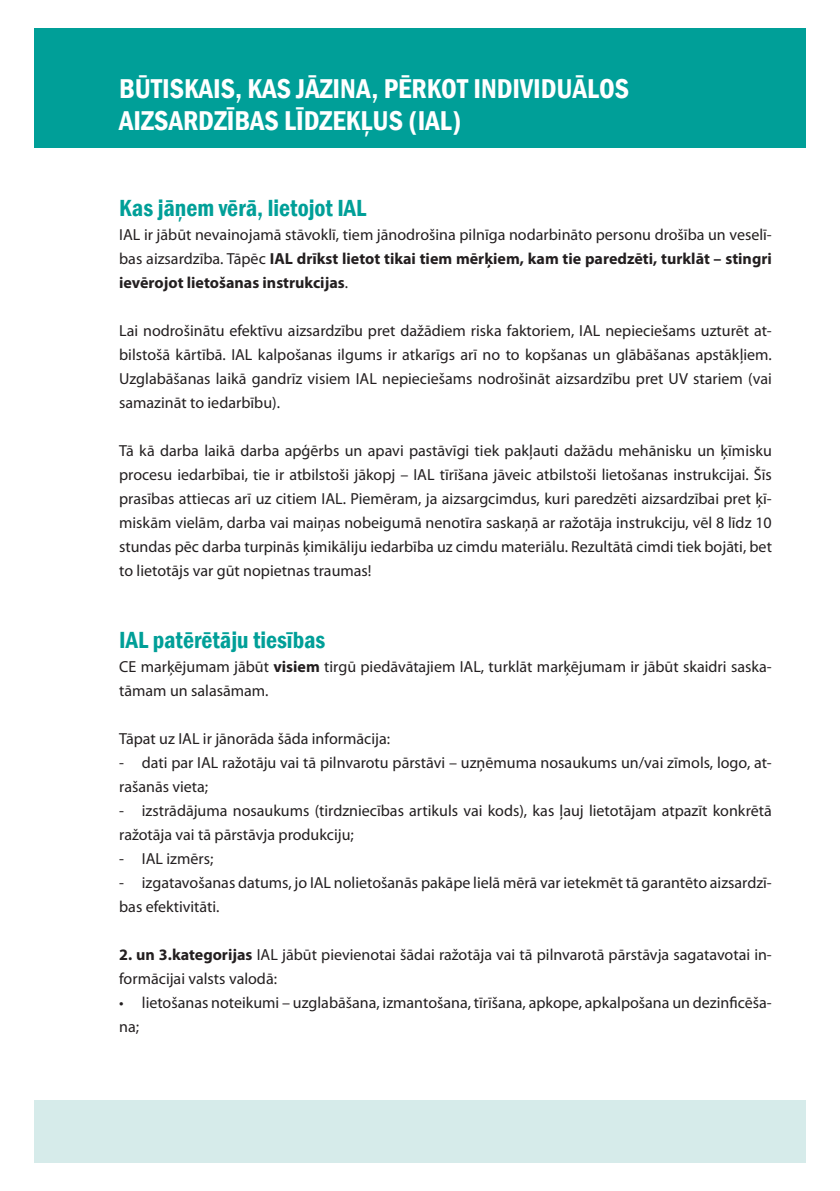
<style>
.page{position:relative;width:840px;height:1191px;background:#fff}
.page>*{position:absolute;margin:0;border:0;box-sizing:border-box;transform-origin:0 0}
.t1{font:600 condensed 28px/32px "Franklin Gothic";color:#fff}
.t2{font:600 condensed 24px "Franklin Gothic";color:#009f98}
.t3{font:16px/24px "Myriad Pro";color:#231f20}
.s1{font-weight:700}
</style>
<div class="page">
<div style="left:34px;top:28px;width:771px;height:119px;background:#009f98"></div>
<div style="left:34px;top:1100px;width:771px;height:62px;background:#d6ebea"></div>
<h1 class="t1" style="left:119px;top:73px;width:511px">BŪTISKAIS, KAS JĀZINA, PĒRKOT INDIVIDUĀLOS<br>AIZSARDZĪBAS LĪDZEKĻUS (IAL)</h1>
<h2 class="t2" style="left:119px;top:192px;width:248px">Kas jāņem vērā, lietojot IAL</h2>
<p class="t3" style="left:119px;top:223px;width:653px;text-align:justify">IAL ir jābūt nevainojamā stāvoklī, tiem jānodrošina pilnīga nodarbināto personu drošība un veselī&shy;bas aizsardzība. Tāpēc <span class="s1">IAL drīkst lietot tikai tiem mērķiem, kam tie paredzēti, turklāt – stingri ievērojot lietošanas instrukcijas</span>.</p>
<p class="t3" style="left:119px;top:319px;width:653px;text-align:justify">Lai nodrošinātu efektīvu aizsardzību pret dažādiem riska faktoriem, IAL nepieciešams uzturēt at&shy;bilstošā kārtībā. IAL kalpošanas ilgums ir atkarīgs arī no to kopšanas un glābāšanas apstākļiem.<br>Uzglabāšanas laikā gandrīz visiem IAL nepieciešams nodrošināt aizsardzību pret UV stariem (vai samazināt to iedarbību).</p>
<p class="t3" style="left:119px;top:439px;width:654px;text-align:justify">Tā kā darba laikā darba apģērbs un apavi pastāvīgi tiek pakļauti dažādu mehānisku un ķīmisku procesu iedarbībai, tie ir atbilstoši jākopj – IAL tīrīšana jāveic atbilstoši lietošanas instrukcijai. Šīs prasības attiecas arī uz citiem IAL. Piemēram, ja aizsargcimdus, kuri paredzēti aizsardzībai pret ķī&shy;miskām vielām, darba vai maiņas nobeigumā nenotīra saskaņā ar ražotāja instrukciju, vēl 8 līdz 10 stundas pēc darba turpinās ķimikāliju iedarbība uz cimdu materiālu. Rezultātā cimdi tiek bojāti, bet to lietotājs var gūt nopietnas traumas!</p>
<h2 class="t2" style="left:119px;top:624px;width:208px">IAL patērētāju tiesības</h2>
<p class="t3" style="left:119px;top:655px;width:653px">CE marķējumam jābūt <span class="s1">visiem</span> tirgū piedāvātajiem IAL, turklāt marķējumam ir jābūt skaidri saska&shy;tāmam un salasāmam.</p>
<p class="t3" style="left:119px;top:727px;width:272px">Tāpat uz IAL ir jānorāda šāda informācija:</p>
<p class="t3" style="left:119px;top:751px;width:653px">- dati par IAL ražotāju vai tā pilnvarotu pārstāvi – uzņēmuma nosaukums un/vai zīmols, logo, at&shy;rašanās vieta;</p>
<p class="t3" style="left:119px;top:799px;width:653px">- izstrādājuma nosaukums (tirdzniecības artikuls vai kods), kas ļauj lietotājam atpazīt konkrētā ražotāja vai tā pārstāvja produkciju;</p>
<p class="t3" style="left:119px;top:847px;width:96px">- IAL izmērs;</p>
<p class="t3" style="left:119px;top:871px;width:653px">- izgatavošanas datums, jo IAL nolietošanās pakāpe lielā mērā var ietekmēt tā garantēto aizsardzī&shy;bas efektivitāti.</p>
<p class="t3" style="left:119px;top:943px;width:653px"><span class="s1">2. un 3.kategorijas</span> IAL jābūt pievienotai šādai ražotāja vai tā pilnvarotā pārstāvja sagatavotai in&shy;formācijai valsts valodā:</p>
<p class="t3" style="left:119px;top:991px;width:653px">• lietošanas noteikumi – uzglabāšana, izmantošana, tīrīšana, apkope, apkalpošana un dezinficēša&shy;na;</p>
</div>
